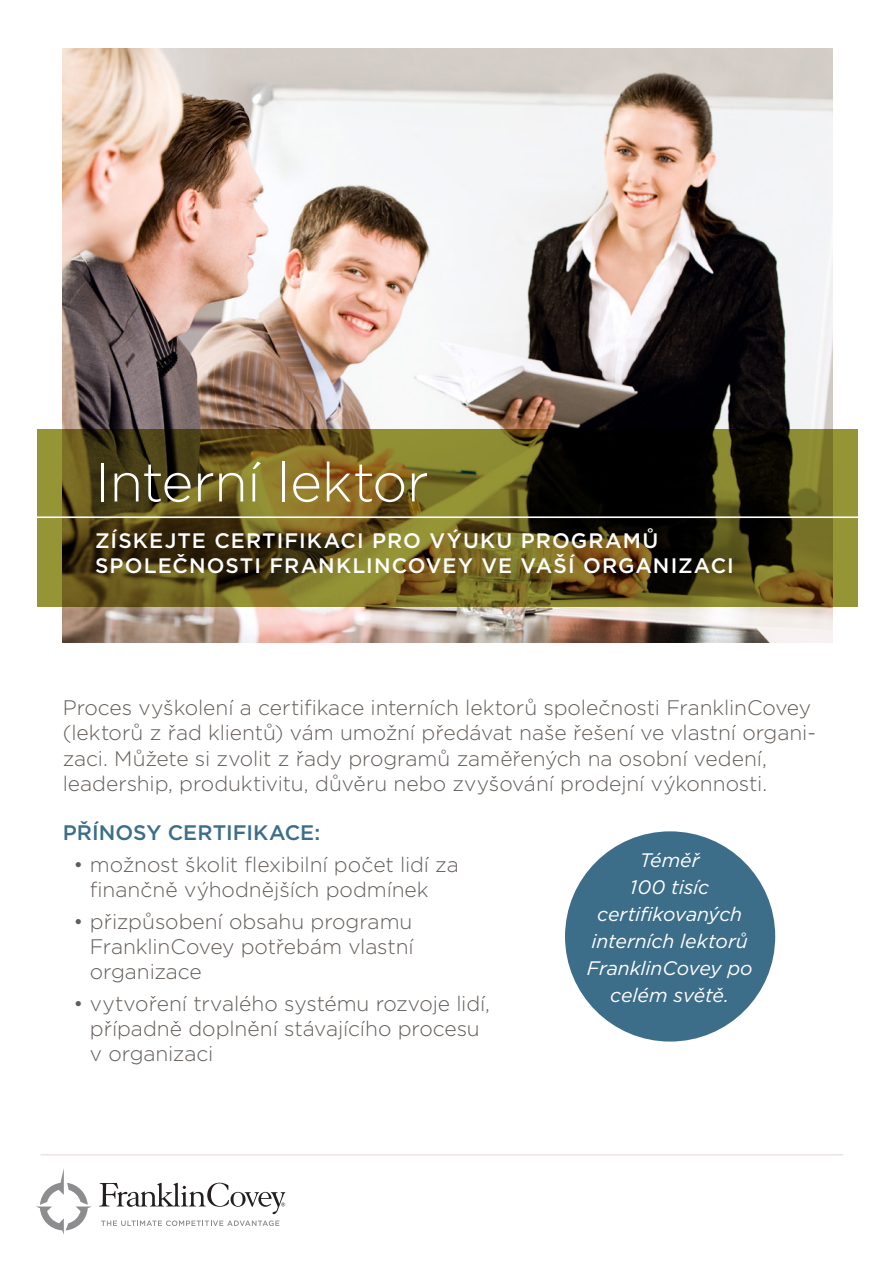
<style>
.page{position:relative;width:893px;height:1263px;background:#fff}
.page>*{position:absolute;margin:0;border:0;box-sizing:border-box;transform-origin:0 0}
.t1{font:300 54.75px "Gotham";letter-spacing:-.015em;color:#fff}
.Body_Text_-_NEW{font:300 21px/25.2px "Gotham";letter-spacing:-.005em;color:#635d59}
.t2{font:500 21px/25.2px "Gotham";letter-spacing:.05em;color:#fff}
.Body_Text_-_NEW-2{font:500 21px "Gotham";color:#3c6d89}
.Body_Text_-_NEW-3{font:italic 19.5px/27px "Gotham";letter-spacing:-.005em;color:#fff;text-align:center}
</style>
<div class="page">
<svg style="left:101px;top:1220px;width:178px;height:6px"></svg>
<svg style="left:99px;top:1183px;width:186px;height:31px"></svg>
<svg style="left:36px;top:1168px;width:56px;height:66px"></svg>
<img style="left:63px;top:48px;width:769px;height:594px">
<svg style="left:37px;top:429px;width:821px;height:178px;background:#594e1a"></svg>
<div style="left:565px;top:831px;width:210px;height:210px;background:#3c6d89;border-radius:50%"></div>
<hr style="left:0;top:516px;width:893px;height:2px;background:#fff">
<hr style="left:40px;top:1154px;width:803px;height:1px;background:#ded6d2">
<p class="t1" style="left:95px;top:447px;width:335px">Interní lektor</p>
<p class="t2" style="left:95px;top:527px;width:640px">ZÍSKEJTE CERTIFIKACI PRO VÝUKU PROGRAMŮ<br>SPOLEČNOSTI FRANKLINCOVEY VE VAŠÍ ORGANIZACI</p>
<p class="Body_Text_-_NEW" style="left:63px;top:695px;width:755px">Proces vyškolení a certifikace interních lektorů společnosti FranklinCovey (lektorů z řad klientů) vám umožní předávat naše řešení ve vlastní organi&shy;zaci. Můžete si zvolit z řady programů zaměřených na osobní vedení, leadership, produktivitu, důvěru nebo zvyšování prodejní výkonnosti.</p>
<p class="Body_Text_-_NEW-2" style="left:63px;top:818px;width:259px">PŘÍNOSY CERTIFIKACE:</p>
<p class="Body_Text_-_NEW" style="left:90px;top:851px;width:370px;text-indent:-16px">• možnost školit flexibilní počet lidí za finančně výhodnějších podmínek</p>
<p class="Body_Text_-_NEW" style="left:90px;top:908px;width:325px;text-align:justify;text-indent:-16px">• přizpůsobení obsahu programu FranklinCovey potřebám vlastní organizace</p>
<p class="Body_Text_-_NEW" style="left:90px;top:990px;width:402px;text-indent:-16px">• vytvoření trvalého systému rozvoje lidí, případně doplnění stávajícího procesu v organizaci</p>
<p class="Body_Text_-_NEW-3" style="left:587px;top:846px;width:168px">Téměř<br>100 tisíc certifikovaných interních lektorů<br>FranklinCovey po celém světě.</p>
</div>
